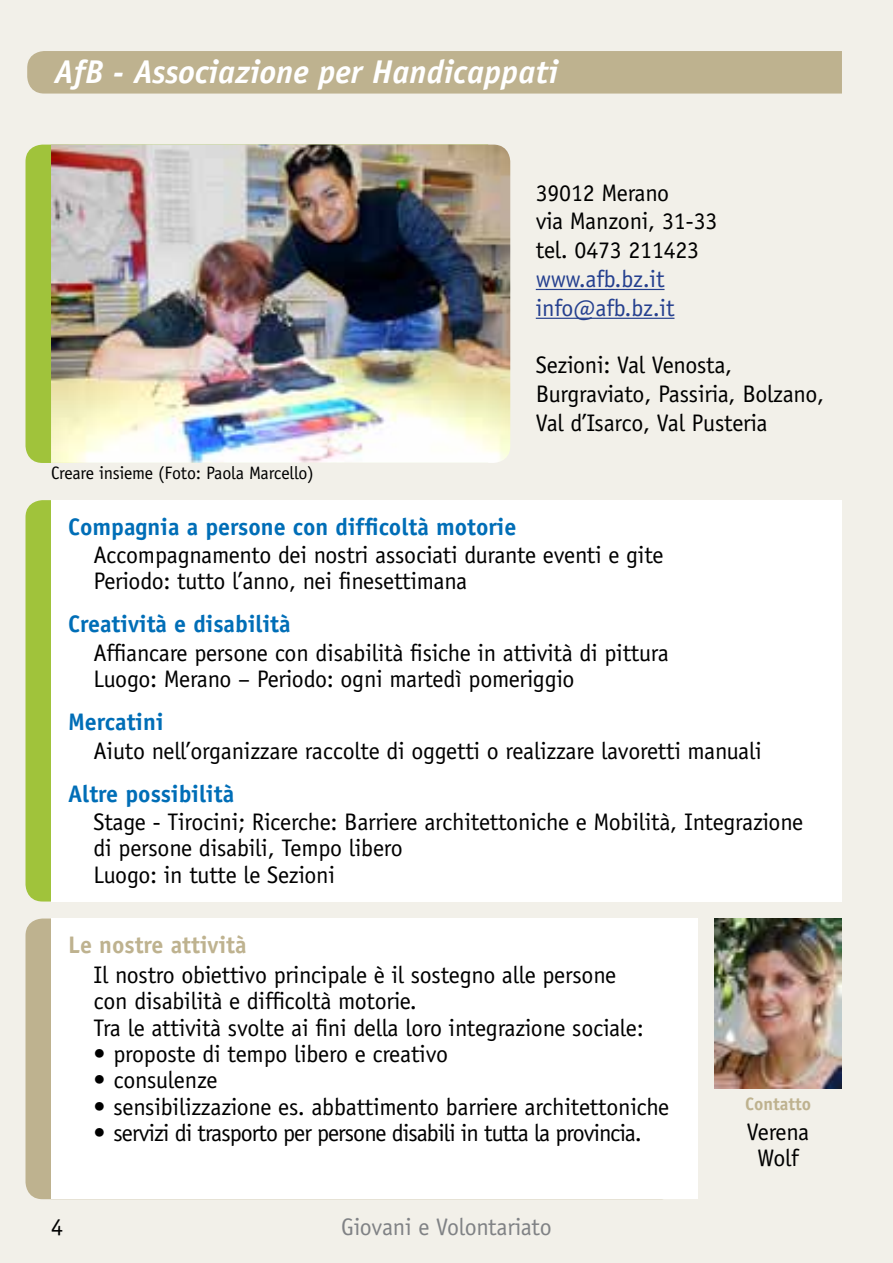
<style>
.page{position:relative;width:893px;height:1263px;background:#f2f0e9}
.page>*{position:absolute;margin:0;border:0;box-sizing:border-box;transform-origin:0 0}
.t1{font:italic 700 33px "Officina Sans Std";color:#fff}
.t2{font:24px/26.4px "Officina Sans Std";letter-spacing:-.01em;color:#000}
.t3{font:700 24px "Officina Sans Std";color:#006eb7}
.t4{font:24px "Officina Sans Std";letter-spacing:-.04em;color:#000}
.t5{font:24px/28.8px "Officina Sans Std";letter-spacing:-.01em;color:#25408f}
.t6{font:24px "Officina Sans Std";letter-spacing:-.01em;color:#808285}
.t7{font:700 24px "Officina Sans Std";color:#beb28f}
.t8{font:18px "Officina Sans Std";letter-spacing:-.01em;color:#000}
.t9{font:700 18px "Officina Sans Std";color:#beb28f}
</style>
<div class="page">
<div style="left:26px;top:145px;width:25px;height:318px;background:#a0c33b"></div>
<div style="left:26px;top:500px;width:792px;height:401px;background:#a0c33b;border-radius:17px"></div>
<img style="left:51px;top:145px;width:459px;height:318px">
<div style="left:51px;top:500px;width:791px;height:401px;background:#fff"></div>
<div style="left:26px;top:918px;width:653px;height:281px;background:#beb28f;border-radius:17px"></div>
<img style="left:714px;top:918px;width:128px;height:170px">
<div style="left:51px;top:918px;width:646px;height:281px;background:#fff"></div>
<hr style="left:536px;top:289px;width:128px;height:1px;background:#25408f">
<hr style="left:536px;top:318px;width:138px;height:1px;background:#25408f">
<div style="left:27px;top:51px;width:815px;height:43px;background:#beb28f"></div>
<h1 class="t1" style="left:54px;top:52px;width:505px">AfB - Associazione per Handicappati</h1>
<p class="t2" style="left:536px;top:178px;width:183px;line-height:28.8px">39012 Merano<br>via Manzoni, 31-33 tel. 0473 211423</p>
<p class="t5" style="left:536px;top:265px;width:140px">www.afb.bz.it info@afb.bz.it</p>
<p class="t2" style="left:536px;top:351px;width:290px;line-height:28.8px">Sezioni: Val Venosta,<br>Burgraviato, Passiria, Bolzano,<br>Val d’Isarco, Val Pusteria</p>
<p class="t8" style="left:51px;top:463px;width:264px">Creare insieme (Foto: Paola Marcello)</p>
<p class="t3" style="left:68px;top:511px;width:450px">Compagnia a persone con difficoltà motorie</p>
<p class="t2" style="left:94px;top:541px;width:572px">Accompagnamento dei nostri associati durante eventi e gite<br>Periodo: tutto l’anno, nei finesettimana</p>
<p class="t3" style="left:68px;top:609px;width:224px">Creatività e disabilità</p>
<p class="t2" style="left:94px;top:639px;width:577px">Affiancare persone con disabilità fisiche in attività di pittura<br>Luogo: Merano – Periodo: ogni martedì pomeriggio</p>
<p class="t3" style="left:68px;top:707px;width:97px">Mercatini</p>
<p class="t2" style="left:94px;top:737px;width:670px">Aiuto nell’organizzare raccolte di oggetti o realizzare lavoretti manuali</p>
<p class="t3" style="left:68px;top:779px;width:168px">Altre possibilità</p>
<p class="t2" style="left:94px;top:809px;width:711px">Stage - Tirocini; Ricerche: Barriere architettoniche e Mobilità, Integrazione di persone disabili, Tempo libero<br>Luogo: in tutte le Sezioni</p>
<p class="t7" style="left:68px;top:930px;width:180px">Le nostre attività</p>
<p class="t2" style="left:94px;top:961px;width:552px">Il nostro obiettivo principale è il sostegno alle persone con disabilità e difficoltà motorie.<br>Tra le attività svolte ai fini della loro integrazione sociale:</p>
<p class="t2" style="left:94px;top:1041px;width:356px">• proposte di tempo libero e creativo</p>
<p class="t2" style="left:94px;top:1067px;width:126px">• consulenze</p>
<p class="t2" style="left:94px;top:1093px;width:577px">• sensibilizzazione es. abbattimento barriere architettoniche</p>
<p class="t4" style="left:94px;top:1119px;width:550px">• servizi di trasporto per persone disabili in tutta la provincia.</p>
<p class="t2" style="left:51px;top:1213px;width:13px">4</p>
<p class="t6" style="left:341px;top:1213px;width:212px">Giovani e Volontariato</p>
<p class="t9" style="left:745px;top:1093px;width:67px">Contatto</p>
<p class="t2" style="left:747px;top:1119px;width:64px;text-align:center">Verena<br>Wolf</p>
</div>
